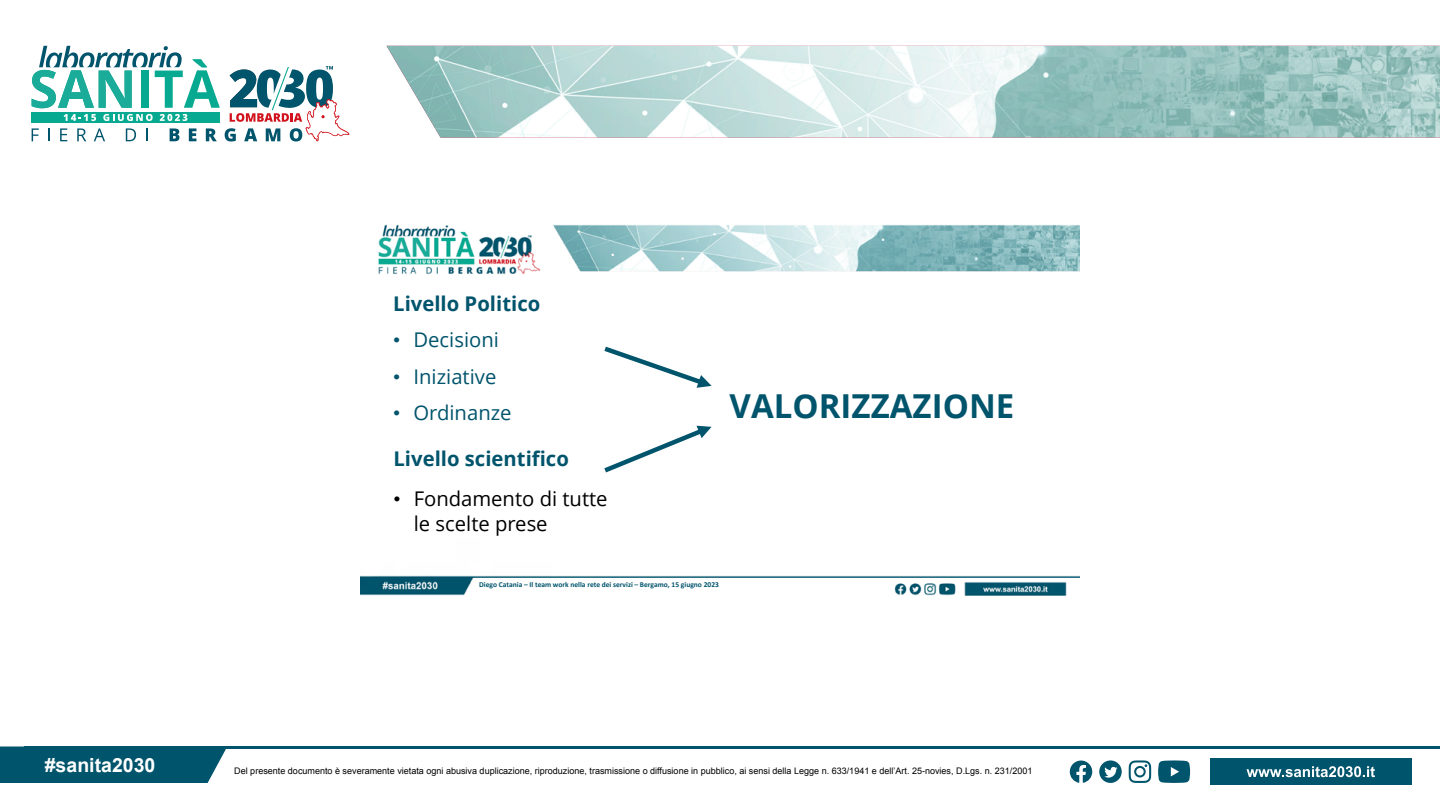
<style>
.page{position:relative;width:1440px;height:810px;background:#fff}
.page>*{position:absolute;margin:0;border:0;box-sizing:border-box;transform-origin:0 0}
.t1{font:700 33px "Open Sans";color:#00546c}
.t2{font:700 20.25px "Open Sans";color:#00546c}
.t3{font:20.25px "Open Sans";color:#00546c}
.t4{font:20.25px/24.7px "Open Sans";color:#000}
.t5{font:700 19.5px "Arial";color:#fff}
.t6{font:9px "Arial";color:#000}
.t7{font:700 7.5px "Calibri";color:#00546c}
.s1{font-family:"Arial"}
</style>
<div class="page">
<img style="left:386px;top:46px;width:1054px;height:92px">
<svg style="left:32px;top:46px;width:317px;height:95px"></svg>
<div style="left:0;top:746px;width:226px;height:37px;background:#00546b"></div>
<div style="left:1210px;top:759px;width:201px;height:26px;background:#00546b"></div>
<hr style="left:24px;top:746px;width:1416px;height:3px;background:#00546b">
<svg style="left:1247px;top:766px;width:128px;height:11px"></svg>
<svg style="left:1129px;top:760px;width:22px;height:23px"></svg>
<svg style="left:1158px;top:760px;width:32px;height:23px"></svg>
<svg style="left:1070px;top:761px;width:22px;height:22px"></svg>
<svg style="left:1099px;top:760px;width:23px;height:23px"></svg>
<img style="left:360px;top:224px;width:720px;height:372px">
<svg style="left:604px;top:347px;width:108px;height:41px"></svg>
<svg style="left:604px;top:426px;width:108px;height:46px"></svg>
<h3 class="t5" style="left:45px;top:752px;width:112px">#sanita2030</h3>
<h2 class="t2" style="left:393px;top:289px;width:149px">Livello Politico</h2>
<h2 class="t3" style="left:393px;top:326px;width:107px"><span class="s1">•</span> Decisioni</h2>
<h2 class="t3" style="left:393px;top:363px;width:105px"><span class="s1">•</span> Iniziative</h2>
<h2 class="t3" style="left:393px;top:399px;width:120px"><span class="s1">•</span> Ordinanze</h2>
<h2 class="t2" style="left:393px;top:444px;width:177px">Livello scientifico</h2>
<h2 class="t4" style="left:414px;top:486px;width:195px;text-indent:-20px"><span class="s1">•</span> Fondamento di tutte le scelte prese</h2>
<h1 class="t1" style="left:730px;top:383px;width:286px">VALORIZZAZIONE</h1>
<p class="t7" style="left:479px;top:579px;width:241px">Diego Catania – Il team work nella rete dei servizi – Bergamo, 15 giugno 2023</p>
<p class="t6" style="left:234px;top:765px;width:800px">Del presente documento è severamente vietata ogni abusiva duplicazione, riproduzione, trasmissione o diffusione in pubblico, ai sensi della Legge n. 633/1941 e dell’Art. 25-novies, D.Lgs. n. 231/2001</p>
</div>
